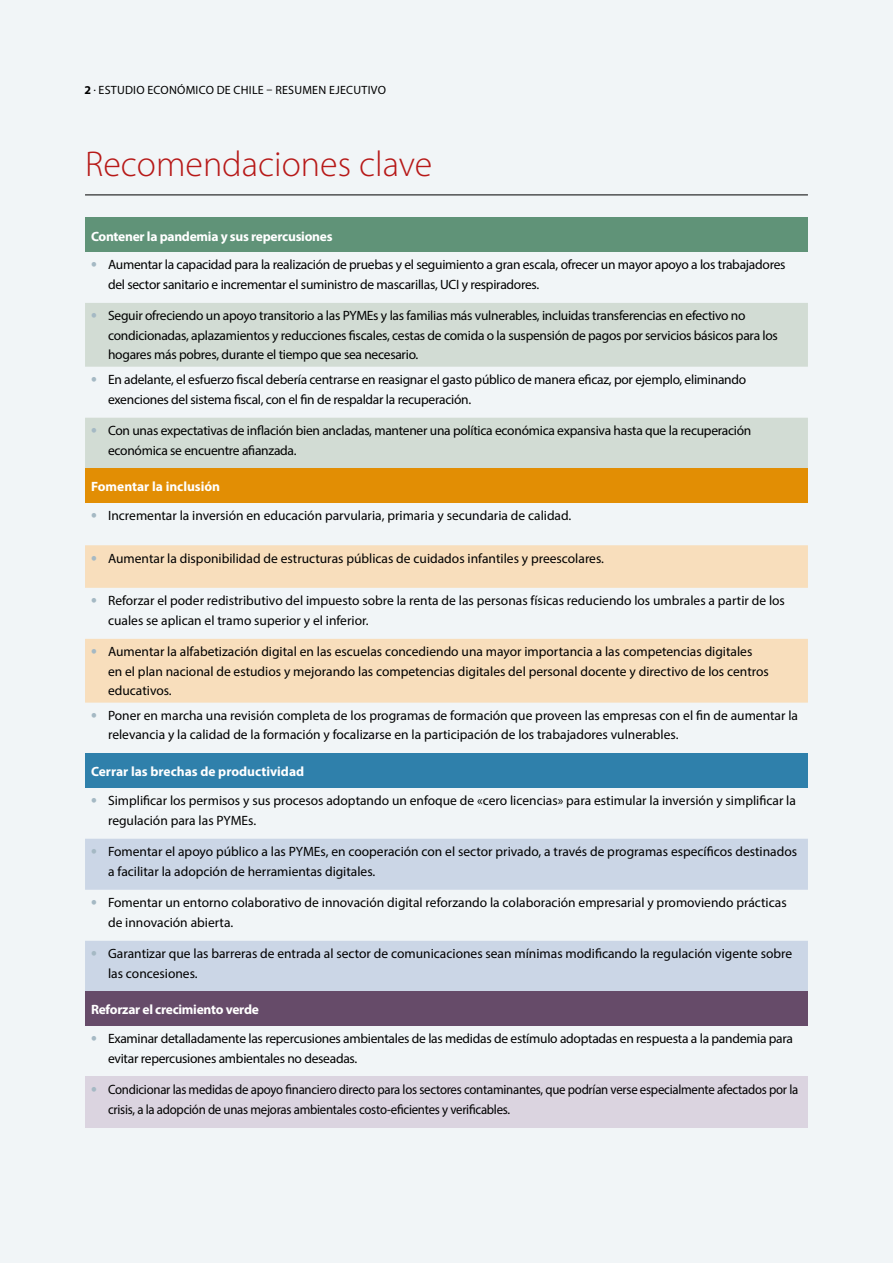
<style>
.page{position:relative;width:893px;height:1263px;background:#f1f5f7}
.page>*{position:absolute;margin:0;border:0;box-sizing:border-box;transform-origin:0 0}
.t1{font:300 36px "Myriad Pro";color:#b71918}
.t2{font:13.5px/19.5px "Myriad Pro";letter-spacing:-.005em;color:#000}
.t3{font:13.5px/19.5px "Myriad Pro";letter-spacing:-.005em;color:#000;scale:.95 1}
.t4{font:700 13.5px "Myriad Pro";letter-spacing:-.02em;color:#fff}
.t5{font:700 13.5px "Myriad Pro";color:#fff}
.t6{font:12px "Myriad Pro";letter-spacing:.02em;color:#000}
.s1{font-weight:700}
.s2{font-weight:700;font-size:18px;color:#a5b9c4}
</style>
<div class="page">
<hr style="left:85px;top:195px;width:723px;height:1px;background:#000">
<div style="left:85px;top:218px;width:723px;height:34px;background:#609378"></div>
<svg style="left:85px;top:303px;width:723px;height:166px;fill:#d2dcd4"></svg>
<div style="left:85px;top:469px;width:723px;height:34px;background:#e28e04"></div>
<svg style="left:85px;top:545px;width:723px;height:158px;fill:#f8debc"></svg>
<div style="left:85px;top:754px;width:723px;height:34px;background:#2f80ab"></div>
<svg style="left:85px;top:839px;width:723px;height:153px;fill:#cbd6e6"></svg>
<div style="left:85px;top:992px;width:723px;height:34px;background:#664b69"></div>
<div style="left:85px;top:1077px;width:723px;height:51px;background:#dbd4e0"></div>
<p class="t6" style="left:84px;top:83px;width:303px"><span class="s1">2</span> . ESTUDIO ECONÓMICO DE CHILE – RESUMEN EJECUTIVO</p>
<h1 class="t1" style="left:85px;top:142px;width:349px">Recomendaciones clave</h1>
<p class="t4" style="left:91px;top:227px;width:243px">Contener la pandemia y sus repercusiones</p>
<p class="t2" style="left:108px;top:255px;width:679px;text-indent:-17px"><span class="s2">•</span> Aumentar la capacidad para la realización de pruebas y el seguimiento a gran escala, ofrecer un mayor apoyo a los trabajadores del sector sanitario e incrementar el suministro de mascarillas, UCI y respiradores.</p>
<p class="t2" style="left:108px;top:306px;width:671px;text-indent:-17px"><span class="s2">•</span> Seguir ofreciendo un apoyo transitorio a las PYMEs y las familias más vulnerables, incluidas transferencias en efectivo no condicionadas, aplazamientos y reducciones fiscales, cestas de comida o la suspensión de pagos por servicios básicos para los hogares más pobres, durante el tiempo que sea necesario.</p>
<p class="t2" style="left:108px;top:370px;width:640px;text-indent:-17px"><span class="s2">•</span> En adelante, el esfuerzo fiscal debería centrarse en reasignar el gasto público de manera eficaz, por ejemplo, eliminando exenciones del sistema fiscal, con el fin de respaldar la recuperación.</p>
<p class="t2" style="left:108px;top:421px;width:645px;text-indent:-17px"><span class="s2">•</span> Con unas expectativas de inflación bien ancladas, mantener una política económica expansiva hasta que la recuperación económica se encuentre afianzada.</p>
<p class="t5" style="left:91px;top:478px;width:131px">Fomentar la inclusión</p>
<p class="t2" style="left:91px;top:506px;width:482px"><span class="s2">•</span> Incrementar la inversión en educación parvularia, primaria y secundaria de calidad.</p>
<p class="t2" style="left:91px;top:548px;width:514px"><span class="s2">•</span> Aumentar la disponibilidad de estructuras públicas de cuidados infantiles y preescolares.</p>
<p class="t2" style="left:108px;top:591px;width:678px;text-indent:-17px"><span class="s2">•</span> Reforzar el poder redistributivo del impuesto sobre la renta de las personas físicas reduciendo los umbrales a partir de los cuales se aplican el tramo superior y el inferior.</p>
<p class="t2" style="left:108px;top:642px;width:662px;text-indent:-17px"><span class="s2">•</span> Aumentar la alfabetización digital en las escuelas concediendo una mayor importancia a las competencias digitales en el plan nacional de estudios y mejorando las competencias digitales del personal docente y directivo de los centros educativos.</p>
<p class="t2" style="left:108px;top:705px;width:692px;text-indent:-17px"><span class="s2">•</span> Poner en marcha una revisión completa de los programas de formación que proveen las empresas con el fin de aumentar la relevancia y la calidad de la formación y focalizarse en la participación de los trabajadores vulnerables.</p>
<p class="t5" style="left:91px;top:763px;width:215px">Cerrar las brechas de productividad</p>
<p class="t2" style="left:108px;top:790px;width:689px;text-indent:-17px"><span class="s2">•</span> Simplificar los permisos y sus procesos adoptando un enfoque de «cero licencias» para estimular la inversión y simplificar la regulación para las PYMEs.</p>
<p class="t2" style="left:108px;top:841px;width:691px;text-indent:-17px"><span class="s2">•</span> Fomentar el apoyo público a las PYMEs, en cooperación con el sector privado, a través de programas específicos destinados a facilitar la adopción de herramientas digitales.</p>
<p class="t2" style="left:108px;top:892px;width:680px;text-indent:-17px"><span class="s2">•</span> Fomentar un entorno colaborativo de innovación digital reforzando la colaboración empresarial y promoviendo prácticas de innovación abierta.</p>
<p class="t2" style="left:108px;top:944px;width:686px;text-indent:-17px"><span class="s2">•</span> Garantizar que las barreras de entrada al sector de comunicaciones sean mínimas modificando la regulación vigente sobre las concesiones.</p>
<p class="t4" style="left:91px;top:1001px;width:169px">Reforzar el crecimiento verde</p>
<p class="t2" style="left:108px;top:1029px;width:687px;text-indent:-17px"><span class="s2">•</span> Examinar detalladamente las repercusiones ambientales de las medidas de estímulo adoptadas en respuesta a la pandemia para evitar repercusiones ambientales no deseadas.</p>
<p class="t3" style="left:108px;top:1080px;width:728px;text-indent:-17px"><span class="s2">•</span> Condicionar las medidas de apoyo financiero directo para los sectores contaminantes, que podrían verse especialmente afectados por la crisis, a la adopción de unas mejoras ambientales costo-eficientes y verificables.</p>
</div>
